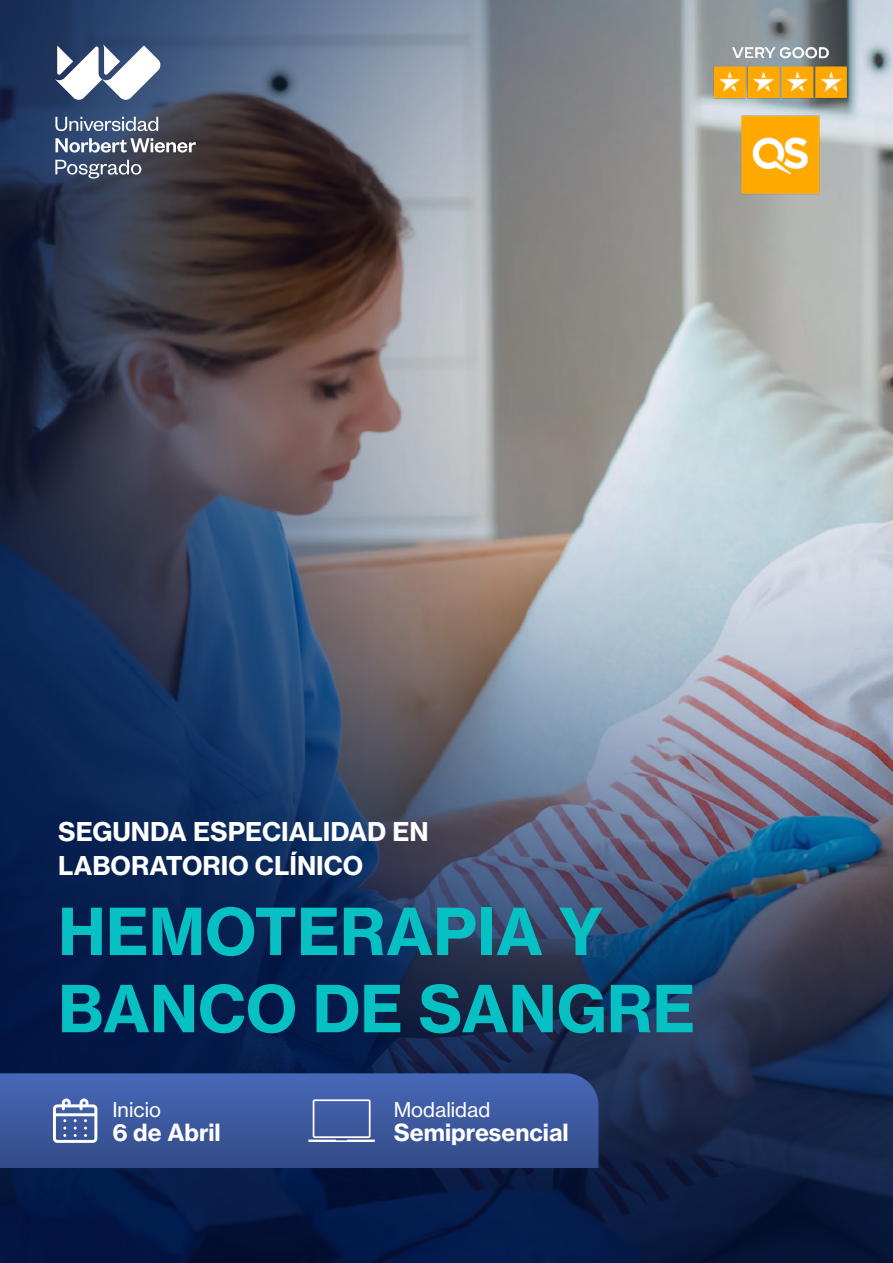
<style>
.page{position:relative;width:893px;height:1263px;background:#fff}
.page>*{position:absolute;margin:0;border:0;box-sizing:border-box;transform-origin:0 0}
.t1{font:63.75px/77.2px "N Haas Grotesk TXW01 75 Bd";color:#07c0c4}
.t2{font:25.5px/34.5px "N Haas Grotesk TX Std 75 Bd";color:#fff}
.t3{font:23.4px "N Haas Grotesk TX Std 75 Bd";color:#fff}
.t4{font:19.95px "N Haas Grotesk TX Std 55 Rg";color:#fff}
</style>
<div class="page">
<img style="left:0;top:0;width:893px;height:1263px">
<svg style="left:55px;top:117px;width:103px;height:14px"></svg>
<svg style="left:55px;top:138px;width:141px;height:15px"></svg>
<svg style="left:55px;top:45px;width:106px;height:56px"></svg>
<svg style="left:55px;top:160px;width:86px;height:19px;background:#677186"></svg>
<img style="left:697px;top:25px;width:162px;height:188px">
<svg style="left:0;top:1073px;width:598px;height:95px;background:#3c599e"></svg>
<svg style="left:53px;top:1098px;width:44px;height:45px"></svg>
<svg style="left:308px;top:1099px;width:67px;height:43px;background:#5c74af"></svg>
<p class="t2" style="left:58px;top:814px;width:372px">SEGUNDA ESPECIALIDAD EN<br>LABORATORIO CLÍNICO</p>
<h1 class="t1" style="left:58px;top:891px;width:639px">HEMOTERAPIA Y<br>BANCO DE SANGRE</h1>
<p class="t4" style="left:112px;top:1097px;width:50px">Inicio</p>
<p class="t3" style="left:112px;top:1118px;width:110px">6 de Abril</p>
<p class="t4" style="left:394px;top:1097px;width:98px">Modalidad</p>
<p class="t3" style="left:394px;top:1118px;width:177px">Semipresencial</p>
</div>
